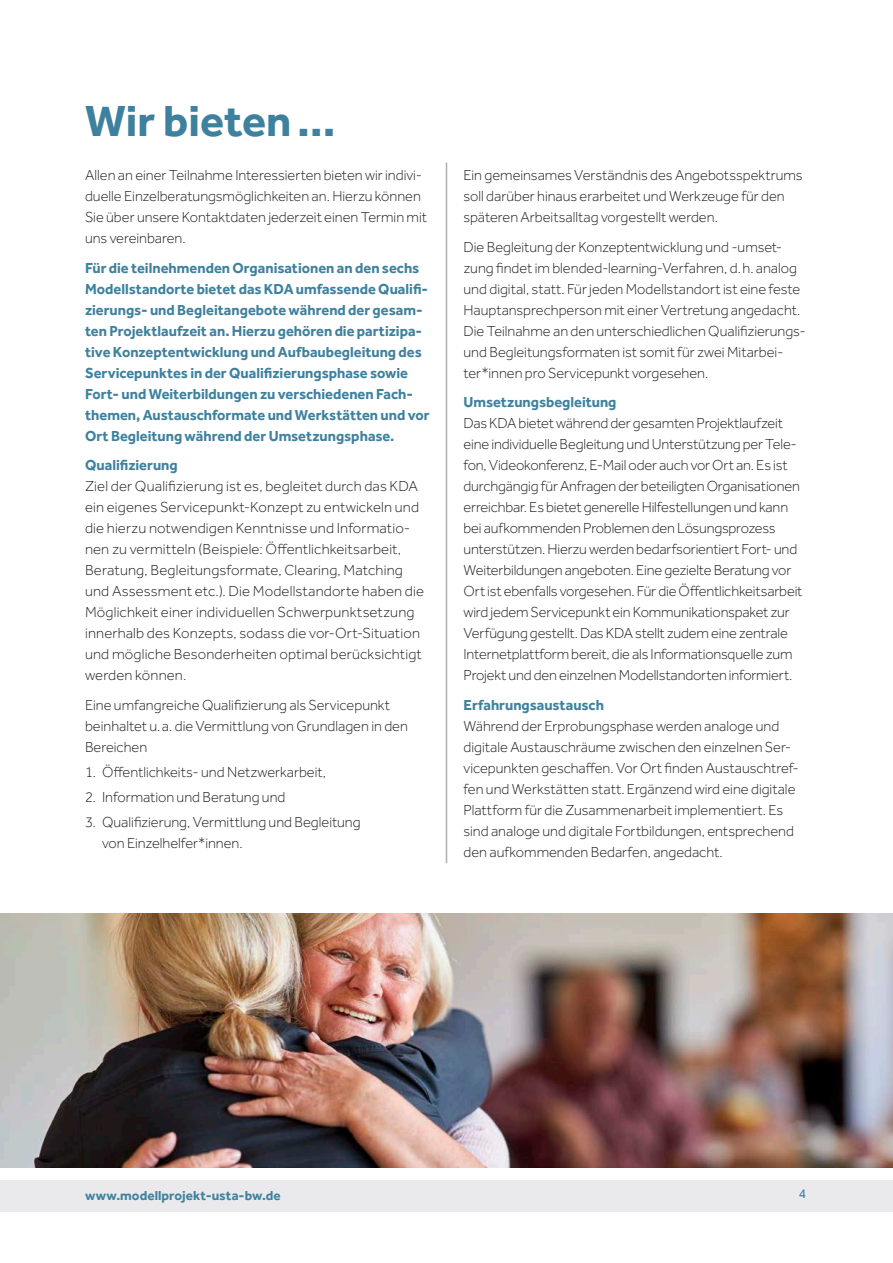
<style>
.page{position:relative;width:893px;height:1263px;background:#fff}
.page>*{position:absolute;margin:0;border:0;box-sizing:border-box;transform-origin:0 0}
.t1{font:700 45px "Effra";color:#3e819e}
.t2{font:300 15px/21px "Effra";letter-spacing:-.005em;color:#1d1d1b}
.t3{font:700 15px/21px "Effra";color:#3e819e}
.t4{font:700 13.5px "Effra";letter-spacing:.005em;color:#3e819e}
.t5{font:13.5px "Effra";color:#3e819e}
</style>
<div class="page">
<img style="left:0;top:913px;width:893px;height:254px">
<div style="left:0;top:1181px;width:893px;height:31px;background:#eaeaed"></div>
<hr style="left:446px;top:163px;width:1px;height:700px;background:#aeaeb5">
<h1 class="t1" style="left:85px;top:94px;width:252px">Wir bieten…</h1>
<p class="t2" style="left:85px;top:165px;width:343px">Allen an einer Teilnahme Interessierten bieten wir indivi&shy;duelle Einzelberatungsmöglichkeiten an. Hierzu können Sie über unsere Kontaktdaten jederzeit einen Termin mit uns vereinbaren.</p>
<p class="t3" style="left:85px;top:257px;width:346px">Für die teilnehmenden Organisationen an den sechs Modellstandorte bietet das KDA umfassende Qualifi&shy;zierungs- und Begleitangebote während der gesam&shy;ten Projektlaufzeit an. Hierzu gehören die partizipa&shy;tive Konzeptentwicklung und Aufbaubegleitung des Servicepunktes in der Qualifizierungsphase sowie Fort- und Weiterbildungen zu verschiedenen Fach&shy;themen, Austauschformate und Werkstätten und vor Ort Begleitung während der Umsetzungsphase.</p>
<p class="t3" style="left:85px;top:454px;width:94px">Qualifizierung</p>
<p class="t2" style="left:85px;top:476px;width:341px">Ziel der Qualifizierung ist es, begleitet durch das KDA ein eigenes Servicepunkt-Konzept zu entwickeln und die hierzu notwendigen Kenntnisse und Informatio&shy;nen zu vermitteln (Beispiele: Öffentlichkeitsarbeit, Beratung, Begleitungsformate, Clearing, Matching und Assessment etc.). Die Modellstandorte haben die Möglichkeit einer individuellen Schwerpunktsetzung innerhalb des Konzepts, sodass die vor-Ort-Situation und mögliche Besonderheiten optimal berücksichtigt werden können.</p>
<p class="t2" style="left:85px;top:694px;width:324px">Eine umfangreiche Qualifizierung als Servicepunkt beinhaltet u.a. die Vermittlung von Grundlagen in den<br>Bereichen</p>
<p class="t2" style="left:85px;top:761px;width:242px">1. Öffentlichkeits- und Netzwerkarbeit,</p>
<p class="t2" style="left:85px;top:787px;width:202px">2. Information und Beratung und</p>
<p class="t2" style="left:102px;top:812px;width:260px;text-indent:-17px">3. Qualifizierung, Vermittlung und Begleitung von Einzelhelfer*innen.</p>
<p class="t2" style="left:463px;top:165px;width:341px">Ein gemeinsames Verständnis des Angebotsspektrums soll darüber hinaus erarbeitet und Werkzeuge für den späteren Arbeitsalltag vorgestellt werden.</p>
<p class="t2" style="left:463px;top:236px;width:344px">Die Begleitung der Konzeptentwicklung und -umset&shy;zung findet im blended-learning-Verfahren, d.h. analog und digital, statt. Für jeden Modellstandort ist eine feste Hauptansprechperson mit einer Vertretung angedacht.<br>Die Teilnahme an den unterschiedlichen Qualifizierungs&shy;und Begleitungsformaten ist somit für zwei Mitarbei&shy;ter*innen pro Servicepunkt vorgesehen.</p>
<p class="t3" style="left:463px;top:391px;width:154px">Umsetzungsbegleitung</p>
<p class="t2" style="left:463px;top:413px;width:341px">Das KDA bietet während der gesamten Projektlaufzeit eine individuelle Begleitung und Unterstützung per Tele&shy;fon, Videokonferenz, E-Mail oder auch vor Ort an. Es ist durchgängig für Anfragen der beteiligten Organisationen erreichbar. Es bietet generelle Hilfestellungen und kann bei aufkommenden Problemen den Lösungsprozess unterstützen. Hierzu werden bedarfsorientiert Fort- und Weiterbildungen angeboten. Eine gezielte Beratung vor Ort ist ebenfalls vorgesehen. Für die Öffentlichkeitsarbeit wird jedem Servicepunkt ein Kommunikationspaket zur Verfügung gestellt. Das KDA stellt zudem eine zentrale Internetplattform bereit, die als Informationsquelle zum Projekt und den einzelnen Modellstandorten informiert.</p>
<p class="t3" style="left:463px;top:694px;width:142px">Erfahrungsaustausch</p>
<p class="t2" style="left:463px;top:715px;width:337px">Während der Erprobungsphase werden analoge und digitale Austauschräume zwischen den einzelnen Ser&shy;vicepunkten geschaffen. Vor Ort finden Austauschtref&shy;fen und Werkstätten statt. Ergänzend wird eine digitale Plattform für die Zusammenarbeit implementiert. Es sind analoge und digitale Fortbildungen, entsprechend den aufkommenden Bedarfen, angedacht.</p>
<p class="t4" style="left:85px;top:1187px;width:197px">www.modellprojekt-usta-bw.de</p>
<p class="t5" style="left:799px;top:1185px;width:9px">4</p>
</div>
